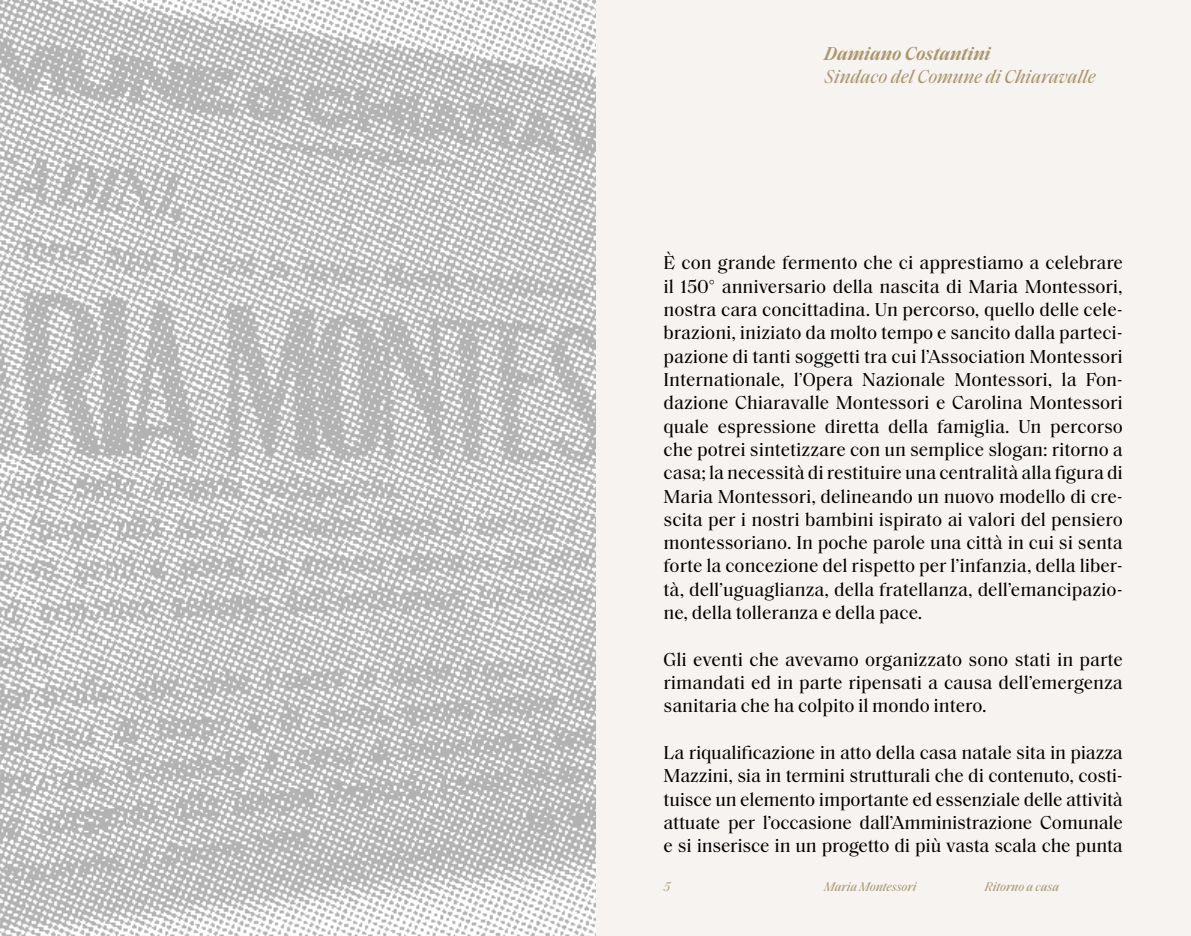
<style>
.page{position:relative;width:1191px;height:936px;background:#fff}
.page>*{position:absolute;margin:0;border:0;box-sizing:border-box;transform-origin:0 0}
.t1{font:19px/23.2px "Saol Text";color:#000;text-align:justify}
.t2{font:italic 19px "Saol Text";color:#ab976e}
.t3{font:italic 600 19px "Saol Text";color:#ab976e}
.t4{font:italic 12.6px "Saol Text";color:#ab976e}
</style>
<div class="page">
<div style="left:595px;top:0;width:596px;height:935px;background:#f6f3f1"></div>
<img style="left:0;top:0;width:595px;height:935px">
<p class="t3" style="left:824px;top:39px;width:168px">Damiano Costantini</p>
<p class="t2" style="left:824px;top:63px;width:273px">Sindaco del Comune di Chiaravalle</p>
<p class="t1" style="left:663px;top:250px;width:461px">È con grande fermento che ci apprestiamo a celebrare il 150° anniversario della nascita di Maria Montessori, nostra cara concittadina. Un percorso, quello delle cele&shy;brazioni, iniziato da molto tempo e sancito dalla parteci&shy;pazione di tanti soggetti tra cui l’Association Montessori Internationale, l’Opera Nazionale Montessori, la Fon&shy;dazione Chiaravalle Montessori e Carolina Montessori quale espressione diretta della famiglia. Un percorso che potrei sintetizzare con un semplice slogan: ritorno a casa; la necessità di restituire una centralità alla figura di Maria Montessori, delineando un nuovo modello di cre&shy;scita per i nostri bambini ispirato ai valori del pensiero montessoriano. In poche parole una città in cui si senta forte la concezione del rispetto per l’infanzia, della liber&shy;tà, dell’uguaglianza, della fratellanza, dell’emancipazio&shy;ne, della tolleranza e della pace.</p>
<p class="t1" style="left:663px;top:646px;width:461px">Gli eventi che avevamo organizzato sono stati in parte rimandati ed in parte ripensati a causa dell’emergenza sanitaria che ha colpito il mondo intero.</p>
<p class="t1" style="left:663px;top:739px;width:461px">La riqualificazione in atto della casa natale sita in piazza Mazzini, sia in termini strutturali che di contenuto, costi&shy;tuisce un elemento importante ed essenziale delle attività attuate per l’occasione dall’Amministrazione Comunale e si inserisce in un progetto di più vasta scala che punta</p>
<p class="t4" style="left:663px;top:877px;width:8px">5</p>
<p class="t4" style="left:824px;top:877px;width:94px">Maria Montessori</p>
<p class="t4" style="left:985px;top:877px;width:76px">Ritorno a casa</p>
</div>
